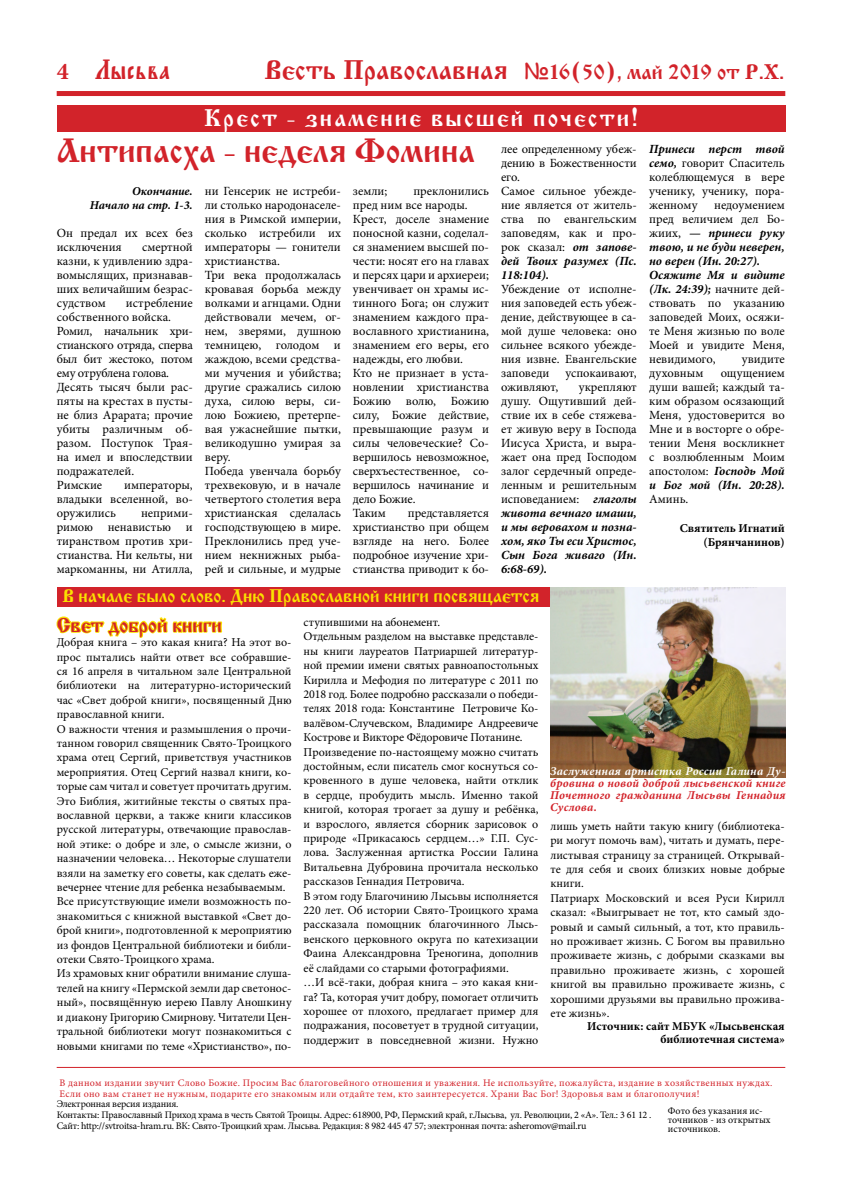
<style>
.page{position:relative;width:842px;height:1191px;background:#fff}
.page>*{position:absolute;margin:0;border:0;box-sizing:border-box;transform-origin:0 0}
.t1{font:35px "Cyrillic Old";color:#d2232a}
.t2{font:29px "Triodion Ucs";color:#d2232a}
.t3{font:25px "Cyrillic Old";letter-spacing:.08em;color:#fff}
.t4{font:22px "Cyrillic Old";color:#d2232a}
.t5{font:21px "Cyrillic Old";color:#d2232a}
.t6{font:19px "Cyrillic Old";color:#fae200}
.t7{font:12.5px/14px "Minion Pro";color:#000;text-align:justify}
.t8{font:12px/14.4px "Minion Pro";color:#000}
.t9{font:700 12px/14.4px "Minion Pro";color:#000;text-align:right}
.t10{font:italic 700 12px/12px "Minion Pro";letter-spacing:.02em;color:#d2232a;text-align:justify}
.t11{font:italic 700 12px "Minion Pro";letter-spacing:.02em;color:#fff}
.t12{font:italic 700 12px/14px "Minion Pro";color:#000;text-align:right}
.t13{font:10px/11px "Minion Pro";letter-spacing:-.02em;color:#000}
.t14{font:10px/11px "Minion Pro";letter-spacing:.03em;color:#d2232a}
.t15{font:10px/9px "Minion Pro";color:#000}
.s1{font-family:"Minion Pro";font-weight:700;font-size:24px}
.s2{font-size:28px}
.s3{font-family:"Comic Sans MS"}
.s4{font-weight:700;font-style:italic}
</style>
<div class="page">
<div style="left:57px;top:91px;width:728px;height:5px;background:#d2232a"></div>
<svg style="left:58px;top:1066px;width:715px;height:1px"></svg>
<hr style="left:57px;top:1067px;width:728px;height:1px;background:#d2232a">
<div style="left:57px;top:105px;width:728px;height:26px;background:#d2232a"></div>
<svg style="left:56px;top:616px;width:167px;height:22px"></svg>
<div style="left:57px;top:587px;width:493px;height:20px;background:#d2232a"></div>
<img style="left:550px;top:587px;width:235px;height:190px">
<h2 class="t2" style="left:57px;top:52px;width:115px"><span class="s1">4</span> Лысьва</h2>
<h3 class="t4" style="left:264px;top:60px;width:521px"><span class="s2">Весть Православная</span> <span class="s3">№</span>16(50), май 2019 от Р.Х.</h3>
<h3 class="t3" style="left:204px;top:104px;width:435px">Крест - знамение высшей почести!</h3>
<h1 class="t1" style="left:57px;top:131px;width:420px">Антипасха - неделя Фомина</h1>
<p class="t12" style="left:90px;top:184px;width:105px">Окончание.<br>Начало на стр. 1-3.</p>
<p class="t7" style="left:57px;top:226px;width:138px">Он предал их всех без исключения</p>
<p class="t7" style="left:57px;top:240px;width:138px;text-indent:86px">смертной казни, к удивлению здра&shy;вомыслящих, признавав&shy;ших величайшим безрас&shy;судством</p>
<p class="t7" style="left:57px;top:296px;width:138px;text-align:left;text-indent:69px">истребление собственного войска.<br>Ромил, начальник хри&shy;стианского отряда, сперва был бит жестоко, потом ему отрублена голова.<br>Десять тысяч были рас&shy;пяты на крестах в пусты&shy;не близ Арарата; прочие убиты различным об&shy;разом. Поступок Трая&shy;на имел и впоследствии подражателей.<br>Римские</p>
<p class="t7" style="left:57px;top:478px;width:138px;text-indent:67px">императоры, владыки вселенной, во&shy;оружились</p>
<p class="t7" style="left:57px;top:506px;width:138px;text-indent:84px">неприми&shy;римою ненавистью и тиранством против хри&shy;стианства. Ни кельты, ни маркоманны, ни Атилла,</p>
<p class="t7" style="left:205px;top:184px;width:138px;text-align:left">ни Генсерик не истреби&shy;ли столько народонаселе&shy;ния в Римской империи, сколько истребили их императоры — гонители христианства.<br>Три века продолжалась кровавая борьба между волками и агнцами. Одни действовали мечем, ог&shy;нем, зверями, душною темницею, голодом и жаждою, всеми средства&shy;ми мучения и убийства; другие сражались силою духа, силою веры, си&shy;лою Божиею, претерпе&shy;вая ужаснейшие пытки, великодушно умирая за веру.<br>Победа увенчала борьбу трехвековую, и в начале четвертого столетия вера христианская сделалась господствующею в мире.<br>Преклонились пред уче&shy;нием некнижных рыба&shy;рей и сильные, и мудрые</p>
<p class="t7" style="left:353px;top:184px;width:36px">земли;</p>
<p class="t7" style="left:353px;top:184px;width:138px;text-align:left;text-indent:60px">преклонились пред ним все народы.<br>Крест, доселе знамение поносной казни, соделал&shy;ся знамением высшей по&shy;чести: носят его на главах и персях цари и архиереи; увенчивает он храмы ис&shy;тинного Бога; он служит знамением каждого пра&shy;вославного христианина, знамением его веры, его надежды, его любви.<br>Кто не признает в уста&shy;новлении христианства<br>Божию волю, Божию силу, Божие действие, превышающие разум и силы человеческие? Со&shy;вершилось невозможное, сверхъестественное, со&shy;вершилось начинание и дело Божие.<br>Таким</p>
<p class="t7" style="left:353px;top:506px;width:138px;text-indent:55px">представляется христианство при общем взгляде на него. Более подробное изучение хри&shy;стианства приводит к бо-</p>
<p class="t7" style="left:501px;top:142px;width:137px;text-align:left">лее определенному убеж&shy;дению в Божественности его.<br>Самое сильное убежде&shy;ние является от житель&shy;ства по евангельским заповедям, как и про&shy;рок сказал: <span class="s4">от запове&shy;дей Твоих разумех (Пс.<br>118:104).</span></p>
<p class="t7" style="left:501px;top:282px;width:137px">Убеждение от исполне&shy;ния заповедей есть убеж&shy;дение, действующее в са&shy;мой душе человека: оно сильнее всякого убежде&shy;ния извне. Евангельские заповеди</p>
<p class="t7" style="left:565px;top:366px;width:73px">успокаивают,</p>
<p class="t7" style="left:501px;top:380px;width:137px;text-indent:78px">укрепляют душу. Ощутивший дей&shy;ствие их в себе стяжева&shy;ет живую веру в Господа Иисуса Христа, и выра&shy;жает она пред Господом залог сердечный опреде&shy;ленным и решительным исповеданием: <span class="s4">глаголы живота вечнаго имаши, и мы веровахом и позна&shy;хом, яко Ты ecu Христос, Сын Бога живаго (Ин.<br>6:68-69).</span></p>
<p class="t7" style="left:501px;top:380px;width:59px">оживляют,</p>
<h3 class="t6" style="left:62px;top:585px;width:479px">В начале было слово. Дню Православной книги посвящается</h3>
<p class="t7" style="left:649px;top:142px;width:137px"><span class="s4">Принеси перст твой семо,</span> говорит Спаситель колеблющемуся в вере ученику, ученику, пора&shy;женному</p>
<p class="t7" style="left:649px;top:198px;width:137px;text-align:left;text-indent:65px">недоумением пред величием дел Бо&shy;жиих, <span class="s4">— принеси руку твою, и не буди неверен, но верен (Ин. 20:27).<br>Осяжите Мя и видите (Лк. 24:39);</span> начните дей&shy;ствовать по указанию заповедей Моих, осяжи&shy;те Меня жизнью по воле<br>Моей и увидите Меня, невидимого,</p>
<p class="t7" style="left:742px;top:352px;width:44px">увидите</p>
<p class="t7" style="left:649px;top:366px;width:137px;text-indent:72px">ощущением души вашей; каждый та&shy;ким образом осязающий Меня, удостоверится во Мне и в восторге о обре&shy;тении Меня воскликнет с возлюбленным Моим апостолом: <span class="s4">Господь Мой и Бог мой (Ин. 20:28).</span></p>
<p class="t7" style="left:649px;top:492px;width:41px">Аминь.</p>
<p class="t9" style="left:680px;top:521px;width:106px">Святитель Игнатий (Брянчанинов)</p>
<p class="t7" style="left:649px;top:366px;width:56px">духовным</p>
<h3 class="t5" style="left:57px;top:613px;width:167px">Свет доброй книги</h3>
<p class="t8" style="left:57px;top:635px;width:236px">Добрая книга – это какая книга? На этот во&shy;прос пытались найти ответ все собравшие&shy;ся 16 апреля в читальном зале Центральной библиотеки на литературно-исторический час «Свет доброй книги», посвященный Дню православной книги.<br>О важности чтения и размышления о прочи&shy;танном говорил священник Свято-Троицкого храма отец Сергий, приветствуя участников мероприятия. Отец Сергий назвал книги, ко&shy;торые сам читал и советует прочитать другим.<br>Это Библия, житийные тексты о святых пра&shy;вославной церкви, а также книги классиков русской литературы, отвечающие православ&shy;ной этике: о добре и зле, о смысле жизни, о назначении человека… Некоторые слушатели взяли на заметку его советы, как сделать еже&shy;вечернее чтение для ребенка незабываемым.<br>Все присутствующие имели возможность по&shy;знакомиться с книжной выставкой «Свет до&shy;брой книги», подготовленной к мероприятию из фондов Центральной библиотеки и библи&shy;отеки Свято-Троицкого храма.<br>Из храмовых книг обратили внимание слуша&shy;телей на книгу «Пермской земли дар светонос&shy;ный», посвящённую иерею Павлу Аношкину и диакону Григорию Смирнову. Читатели Цен&shy;тральной библиотеки могут познакомиться с новыми книгами по теме «Христианство», по-</p>
<p class="t8" style="left:304px;top:615px;width:236px">ступившими на абонемент.<br>Отдельным разделом на выставке представле&shy;ны книги лауреатов Патриаршей литератур&shy;ной премии имени святых равноапостольных Кирилла и Мефодия по литературе с 2011 по 2018 год. Более подробно рассказали о победи&shy;телях 2018 года: Константине Петровиче Ко&shy;валёвом-Случевском, Владимире Андреевиче Кострове и Викторе Фёдоровиче Потанине.<br>Произведение по-настоящему можно считать достойным, если писатель смог коснуться со&shy;кровенного в душе человека, найти отклик в сердце, пробудить мысль. Именно такой книгой, которая трогает за душу и ребёнка, и взрослого, является сборник зарисовок о природе «Прикасаюсь сердцем…» Г.П. Сус&shy;лова. Заслуженная артистка России Галина Витальевна Дубровина прочитала несколько рассказов Геннадия Петровича.<br>В этом году Благочинию Лысьвы исполняется 220 лет. Об истории Свято-Троицкого храма рассказала помощник благочинного Лысь&shy;венского церковного округа по катехизации Фаина Александровна Треногина, дополнив её слайдами со старыми фотографиями.<br>…И всё-таки, добрая книга – это какая кни&shy;га? Та, которая учит добру, помогает отличить хорошее от плохого, предлагает пример для подражания, посоветует в трудной ситуации, поддержит в повседневной жизни. Нужно</p>
<p class="t11" style="left:550px;top:762px;width:237px">Заслуженная артистка России Галина Ду-</p>
<p class="t10" style="left:550px;top:776px;width:237px">бровина о новой доброй лысьвенской книге Почетного гражданина Лысьвы Геннадия Суслова.</p>
<p class="t8" style="left:550px;top:818px;width:236px">лишь уметь найти такую книгу (библиотека&shy;ри могут помочь вам), читать и думать, пере&shy;листывая страницу за страницей. Открывай&shy;те для себя и своих близких новые добрые книги.<br>Патриарх Московский и всея Руси Кирилл сказал: «Выигрывает не тот, кто самый здо&shy;ровый и самый сильный, а тот, кто правиль&shy;но проживает жизнь. С Богом вы правильно проживаете жизнь, с добрыми сказками вы правильно проживаете жизнь, с хорошей книгой вы правильно проживаете жизнь, с хорошими друзьями вы правильно прожива&shy;ете жизнь».</p>
<p class="t9" style="left:587px;top:1019px;width:199px;line-height:13px">Источник: сайт МБУК «Лысьвенская библиотечная система»</p>
<p class="t14" style="left:60px;top:1077px;width:714px">В данном издании звучит Слово Божие. Просим Вас благоговейного отношения и уважения. Не используйте, пожалуйста, издание в хозяйственных нуждах.<br>Если оно вам станет не нужным, подарите его знакомым или отдайте тем, кто заинтересуется. Храни Вас Бог! Здоровья вам и благополучия!</p>
<p class="t13" style="left:57px;top:1098px;width:596px">Электронная версия издания.<br>Контакты: Православный Приход храма в честь Святой Троицы. Адрес: 618900, РФ, Пермский край, г.Лысьва, ул. Революции, 2 «А». Тел.: 3 61 12 .<br>Сайт: http://svtroitsa-hram.ru. ВК: Свято-Троицкий храм. Лысьва. Редакция: 8 982 445 47 57; электронная почта: asheromov@mail.ru</p>
<p class="t15" style="left:668px;top:1106px;width:104px">Фото без указания ис&shy;точников - из открытых источников.</p>
</div>
